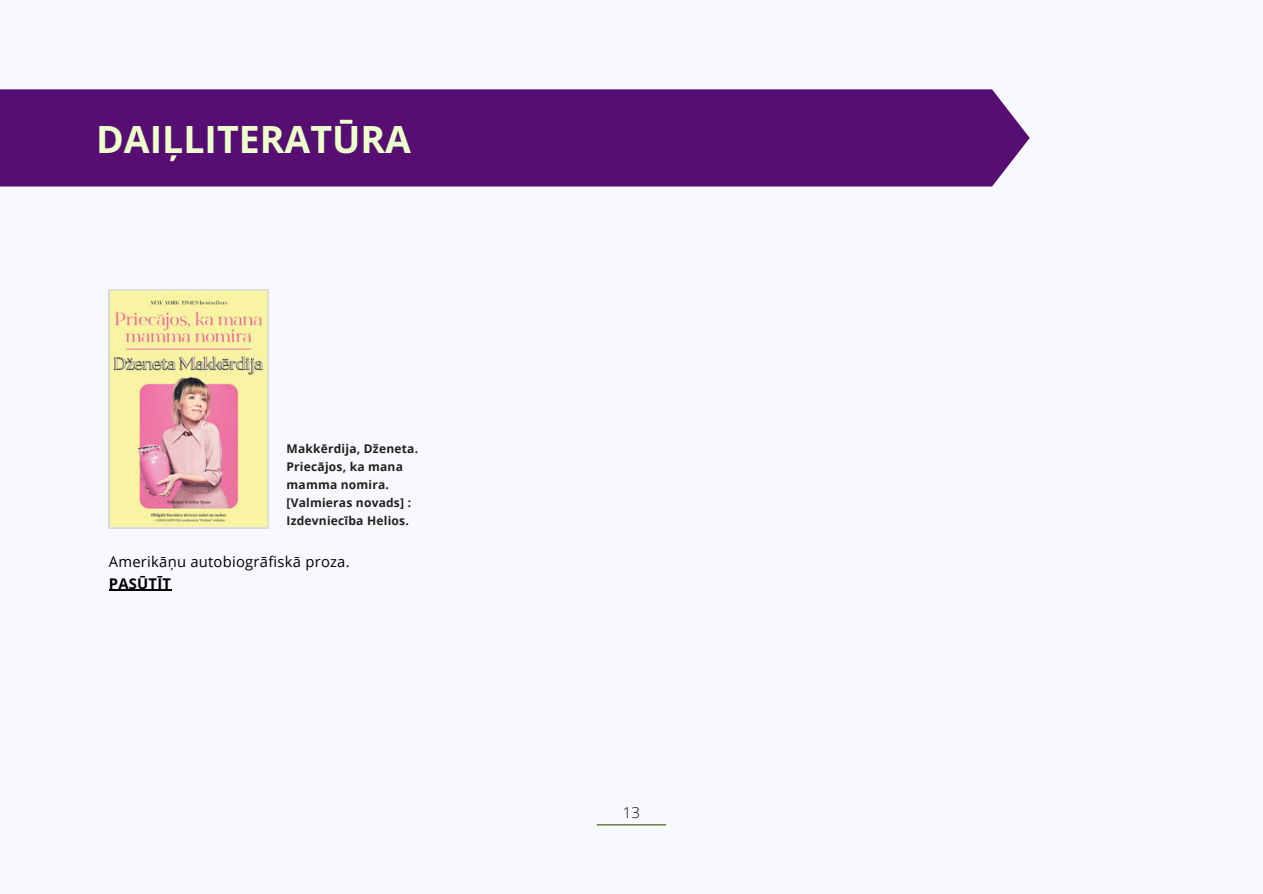
<style>
.page{position:relative;width:1263px;height:894px;background:#fff}
.page>*{position:absolute;margin:0;border:0;box-sizing:border-box;transform-origin:0 0}
.t1{font:700 37.5px "Open Sans";color:#edffcc}
.t2{font:300 15px "Open Sans";color:#000}
.t3{font:14.7px/21.3px "Open Sans";letter-spacing:.02em;color:#000}
.t4{font:700 12px/18px "Open Sans";letter-spacing:.02em;color:#22201b}
.s1{font-weight:700}
</style>
<div class="page">
<div style="left:0;top:0;width:1263px;height:893px;background:#f8f8ff"></div>
<hr style="left:597px;top:824px;width:69px;height:1px;background:#3b5704">
<div style="left:0;top:89px;width:1029px;height:97px;background:#570e72"></div>
<img style="left:109px;top:289px;width:160px;height:239px">
<hr style="left:109px;top:589px;width:62px;height:1px;background:#000">
<p class="t1" style="left:96px;top:112px;width:316px">DAIĻLITERATŪRA</p>
<p class="t4" style="left:287px;top:439px;width:133px">Makkērdija, Dženeta.</p>
<h2 class="t4" style="left:287px;top:457px;width:118px">Priecājos, ka mana mamma nomira.</h2>
<p class="t4" style="left:287px;top:493px;width:126px">[Valmieras novads] :<br>Izdevniecība Helios.</p>
<p class="t3" style="left:109px;top:550px;width:242px">Amerikāņu autobiogrāfiskā proza.<br><span class="s1">PASŪTĪT</span></p>
<h1 class="t2" style="left:623px;top:801px;width:19px">13</h1>
</div>
